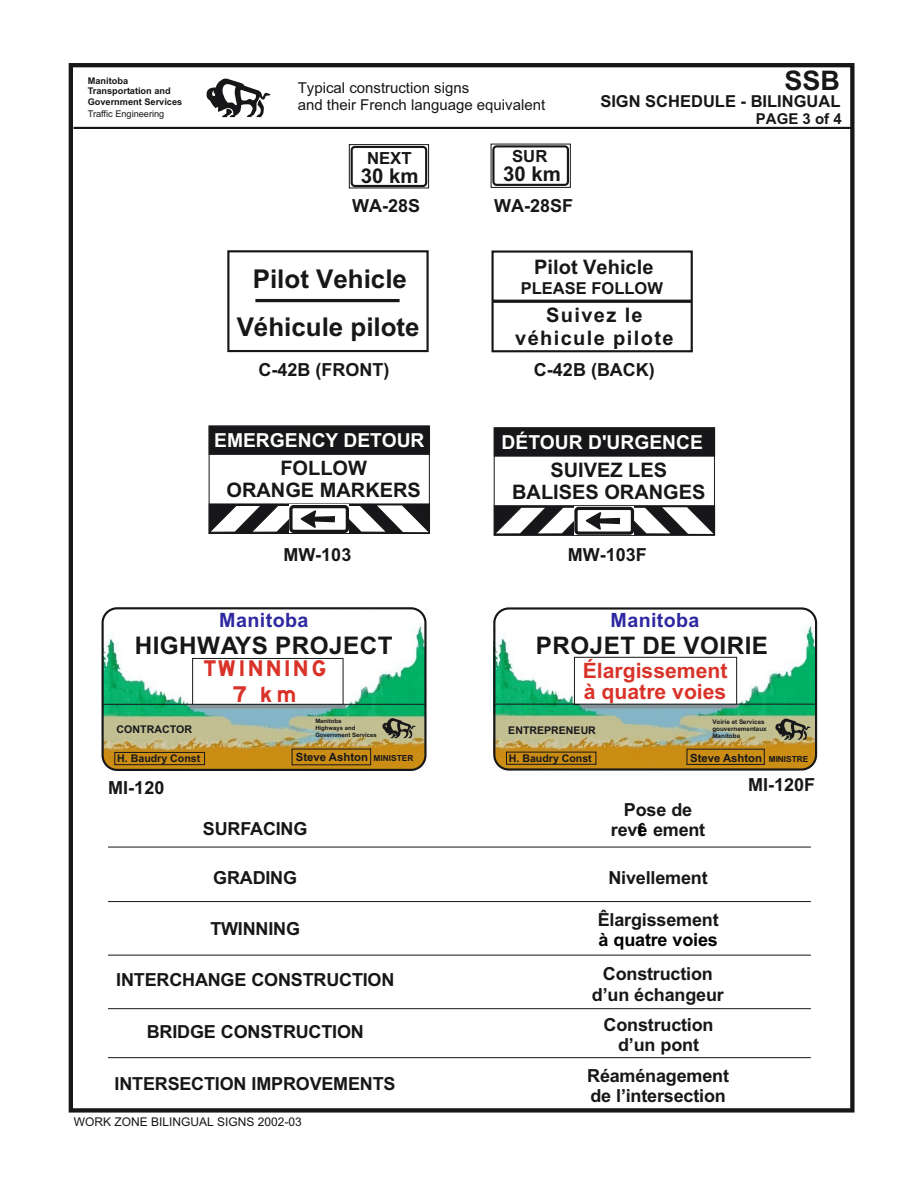
<style>
.page{position:relative;width:918px;height:1188px;background:#fff}
.page>*{position:absolute;margin:0;border:0;box-sizing:border-box;transform-origin:0 0}
.t1{font:700 27px "Arial";color:#17171a}
.t2{font:700 25.95px "Arial";color:#17171a}
.t3{font:700 24.3px "Arial";letter-spacing:.02em;color:#17171a}
.t4{font:700 24.15px "Arial";letter-spacing:.02em;color:#17171a}
.t5{font:22.8px/26.4px "Highway E Mod";letter-spacing:.25em;color:#d93329;text-align:center}
.t6{font:700 21.15px/20.9px "Arial";color:#d93329}
.t7{font:700 20.4px "Arial";color:#17171a}
.t8{font:700 20.1px/22.4px "Arial";letter-spacing:.07em;color:#17171a;text-align:center}
.t9{font:700 20.1px "Arial";color:#17171a}
.t10{font:700 19.95px/22.4px "Arial";color:#17171a;text-align:center}
.t11{font:700 19.8px "Arial";letter-spacing:.02em;color:#2e29a1}
.t12{font:700 19.65px "Arial";letter-spacing:.02em;color:#2e29a1}
.t13{font:700 19.35px "Arial";color:#fff}
.t14{font:700 18px/20.1px "Arial";letter-spacing:-.01em;color:#17171a;text-align:center}
.t15{font:700 18px "Arial";letter-spacing:-.01em;color:#000}
.t16{font:700 16.65px "Arial";color:#17171a}
.t17{font:700 16.5px "Arial";color:#17171a}
.t18{font:15px/16.8px "Arial";color:#17171a}
.t19{font:700 15px "Arial";color:#17171a}
.t20{font:12px "Arial";color:#17171a}
.t21{font:700 11.4px "Arial";color:#17171a}
.t22{font:700 10.65px "Arial";color:#17171a}
.t23{font:700 9.15px/10.4px "Arial";color:#17171a}
.t24{font:9.15px "Arial";color:#17171a}
.t25{font:700 6.3px/7.1px "Arial";color:#17171a}
.t26{font:700 6px/6.8px "Arial";color:#17171a}
.s1{font-size:8.4px}
.s2{font-size:8.25px}
.s3{color:#000}
</style>
<div class="page">
<div style="left:209px;top:426px;width:221px;height:29px;background:#17171a;border:1px solid #17171a"></div>
<div style="left:494px;top:428px;width:221px;height:28px;background:#17171a"></div>
<svg style="left:209px;top:504px;width:221px;height:29px"></svg>
<div style="left:494px;top:506px;width:221px;height:29px;background:#17171a"></div>
<svg style="left:574px;top:506px;width:60px;height:29px"></svg>
<div style="left:574px;top:507px;width:60px;height:28px;border:3px solid #17171a;border-radius:3px"></div>
<svg style="left:209px;top:505px;width:220px;height:28px"></svg>
<svg style="left:494px;top:507px;width:220px;height:27px"></svg>
<div style="left:69px;top:63px;width:786px;height:1050px;border:4px solid #17171a"></div>
<img style="left:496px;top:625px;width:318px;height:143px">
<svg style="left:775px;top:719px;width:36px;height:21px"></svg>
<svg style="left:805px;top:610px;width:13px;height:15px"></svg>
<svg style="left:496px;top:610px;width:9px;height:9px"></svg>
<svg style="left:496px;top:755px;width:14px;height:13px"></svg>
<svg style="left:800px;top:755px;width:18px;height:13px"></svg>
<div style="left:493px;top:607px;width:324px;height:164px;border:2px solid #17171a;border-radius:14px"></div>
<div style="left:574px;top:657px;width:163px;height:48px;background:#fff;border:1px solid #17171a"></div>
<svg style="left:579px;top:705px;width:160px;height:3px"></svg>
<hr style="left:494px;top:704px;width:323px;height:1px;background:#17171a">
<div style="left:687px;top:749px;width:77px;height:16px;border:1px solid #17171a"></div>
<img style="left:105px;top:625px;width:319px;height:143px">
<svg style="left:383px;top:718px;width:33px;height:20px"></svg>
<svg style="left:415px;top:610px;width:9px;height:10px"></svg>
<svg style="left:101px;top:607px;width:12px;height:18px"></svg>
<svg style="left:101px;top:755px;width:18px;height:16px"></svg>
<svg style="left:409px;top:754px;width:15px;height:14px"></svg>
<div style="left:102px;top:607px;width:325px;height:164px;border:2px solid #17171a;border-radius:15px"></div>
<div style="left:192px;top:658px;width:151px;height:47px;background:#fff;border:1px solid #17171a"></div>
<div style="left:292px;top:749px;width:79px;height:16px;border:1px solid #17171a"></div>
<svg style="left:188px;top:705px;width:160px;height:4px"></svg>
<hr style="left:102px;top:704px;width:324px;height:1px;background:#17171a">
<div style="left:115px;top:752px;width:90px;height:13px;border:1px solid #17171a"></div>
<div style="left:349px;top:144px;width:80px;height:44px;background:#fff;border:1px solid #17171a"></div>
<div style="left:491px;top:144px;width:80px;height:44px;background:#fff;border:1px solid #17171a"></div>
<div style="left:351px;top:146px;width:76px;height:41px;border:2px solid #17171a;border-radius:3px"></div>
<div style="left:492px;top:145px;width:77px;height:41px;border:2px solid #17171a;border-radius:3px"></div>
<div style="left:227px;top:250px;width:202px;height:102px;border:2px solid #17171a"></div>
<div style="left:491px;top:250px;width:202px;height:102px;border:2px solid #17171a"></div>
<hr style="left:255px;top:299px;width:145px;height:3px;background:#17171a">
<hr style="left:492px;top:300px;width:199px;height:3px;background:#17171a">
<hr style="left:74px;top:127px;width:779px;height:2px;background:#17171a">
<svg style="left:207px;top:79px;width:64px;height:38px"></svg>
<hr style="left:108px;top:847px;width:703px;height:1px;background:#17171a">
<hr style="left:108px;top:901px;width:703px;height:1px;background:#17171a">
<hr style="left:108px;top:955px;width:703px;height:1px;background:#17171a">
<hr style="left:108px;top:1008px;width:703px;height:1px;background:#17171a">
<hr style="left:108px;top:1057px;width:703px;height:1px;background:#17171a">
<p class="t23" style="left:88px;top:77px;width:96px">Manitoba<br>Transportation and<br>Government Services</p>
<p class="t24" style="left:88px;top:110px;width:78px">Traffic Engineering</p>
<p class="t18" style="left:298px;top:81px;width:249px">Typical construction signs<br>and their French language equivalent</p>
<p class="t16" style="left:367px;top:152px;width:46px">NEXT</p>
<p class="t16" style="left:512px;top:150px;width:37px">SUR</p>
<p class="t7" style="left:361px;top:168px;width:59px">30 km</p>
<p class="t7" style="left:503px;top:167px;width:59px">30 km</p>
<p class="t14" style="left:352px;top:197px;width:70px">WA-28S</p>
<p class="t14" style="left:494px;top:197px;width:81px">WA-28SF</p>
<h1 class="t1" style="left:784px;top:71px;width:57px">SSB</h1>
<p class="t17" style="left:600px;top:95px;width:242px">SIGN SCHEDULE - BILINGUAL</p>
<p class="t19" style="left:756px;top:113px;width:87px">PAGE 3 of 4</p>
<h2 class="t2" style="left:253px;top:269px;width:156px">Pilot Vehicle</h2>
<p class="t9" style="left:534px;top:259px;width:121px">Pilot Vehicle</p>
<p class="t17" style="left:521px;top:282px;width:144px">PLEASE FOLLOW</p>
<h2 class="t2" style="left:237px;top:317px;width:185px">Véhicule pilote</h2>
<p class="t8" style="left:515px;top:306px;width:160px">Suivez le véhicule pilote</p>
<p class="t14" style="left:259px;top:361px;width:133px">C-42B (FRONT)</p>
<p class="t14" style="left:534px;top:361px;width:123px">C-42B (BACK)</p>
<p class="t13" style="left:214px;top:433px;width:212px">EMERGENCY DETOUR</p>
<p class="t13" style="left:502px;top:435px;width:203px">DÉTOUR D'URGENCE</p>
<p class="t10" style="left:227px;top:459px;width:196px">FOLLOW<br>ORANGE MARKERS</p>
<p class="t10" style="left:512px;top:461px;width:195px">SUIVEZ LES<br>BALISES ORANGES</p>
<p class="t14" style="left:283px;top:547px;width:70px">MW-103</p>
<p class="t14" style="left:568px;top:546px;width:81px">MW-103F</p>
<p class="t11" style="left:219px;top:613px;width:91px">Manitoba</p>
<p class="t12" style="left:611px;top:613px;width:90px">Manitoba</p>
<h3 class="t3" style="left:135px;top:636px;width:260px">HIGHWAYS PROJECT</h3>
<p class="t5" style="left:204px;top:656px;width:123px">TWINNING<br>7 k m</p>
<h3 class="t4" style="left:536px;top:636px;width:234px">PROJET DE VOIRIE</h3>
<p class="t6" style="left:583px;top:662px;width:146px">Élargissement à quatre voies</p>
<p class="t22" style="left:117px;top:726px;width:77px">CONTRACTOR</p>
<p class="t26" style="left:315px;top:718px;width:63px">Manitoba<br>Highways and<br>Government Services</p>
<p class="t21" style="left:296px;top:753px;width:119px">Steve Ashton <span class="s1">MINISTER</span></p>
<p class="t25" style="left:712px;top:719px;width:56px">Voirie et Services gouvernementaux<br>Manitoba</p>
<p class="t22" style="left:508px;top:726px;width:89px">ENTREPRENEUR</p>
<p class="t21" style="left:690px;top:754px;width:120px">Steve Ashton <span class="s2">MINISTRE</span></p>
<p class="t22" style="left:509px;top:754px;width:84px">H. Baudry Const</p>
<p class="t22" style="left:117px;top:754px;width:85px">H. Baudry Const</p>
<p class="t14" style="left:108px;top:779px;width:58px">MI-120</p>
<p class="t14" style="left:748px;top:776px;width:69px">MI-120F</p>
<p class="t14" style="left:203px;top:820px;width:106px">SURFACING</p>
<p class="t14" style="left:213px;top:869px;width:85px">GRADING</p>
<p class="t14" style="left:210px;top:921px;width:91px">TWINNING</p>
<p class="t14" style="left:116px;top:972px;width:280px">INTERCHANGE CONSTRUCTION</p>
<p class="t14" style="left:147px;top:1023px;width:219px">BRIDGE CONSTRUCTION</p>
<p class="t14" style="left:115px;top:1076px;width:282px">INTERSECTION IMPROVEMENTS</p>
<p class="t20" style="left:74px;top:1117px;width:229px">WORK ZONE BILINGUAL SIGNS 2002-03</p>
<p class="t14" style="left:611px;top:801px;width:96px">Pose de revt<span class="s3">ê</span> ement</p>
<p class="t14" style="left:609px;top:869px;width:101px">Nivellement</p>
<p class="t14" style="left:598px;top:911px;width:122px">Êlargissement</p>
<p class="t15" style="left:599px;top:933px;width:121px">à quatre voies</p>
<p class="t14" style="left:592px;top:966px;width:134px">Construction d’un échangeur</p>
<p class="t14" style="left:604px;top:1016px;width:111px">Construction d’un pont</p>
<p class="t14" style="left:587px;top:1067px;width:143px;text-align:left">Réaménagement de l’intersection</p>
</div>
